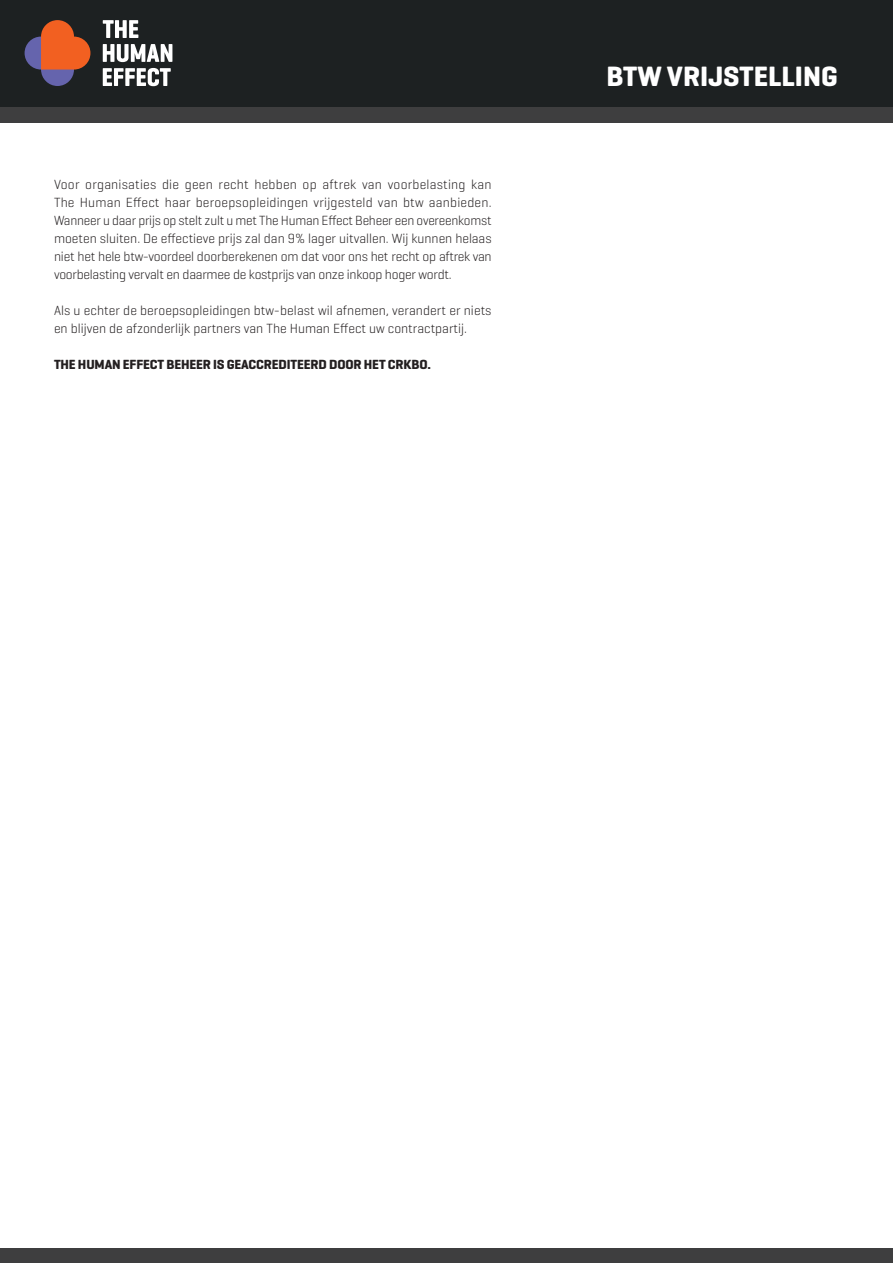
<style>
.page{position:relative;width:893px;height:1263px;background:#fff}
.page>*{position:absolute;margin:0;border:0;box-sizing:border-box;transform-origin:0 0}
.t1{font:700 28.5px "Geogrotesque";color:#fff}
.t2{font:300 13.5px/18px "Geogrotesque";color:#231f20;text-align:justify}
.t3{font:700 13.5px "Geogrotesque";letter-spacing:-.01em;color:#231f20}
</style>
<div class="page">
<div style="left:0;top:77px;width:893px;height:46px;background:#3e3e3f"></div>
<div style="left:0;top:0;width:893px;height:106px;background:#1d2122"></div>
<svg style="left:103px;top:20px;width:35px;height:18px"></svg>
<svg style="left:103px;top:44px;width:69px;height:18px"></svg>
<svg style="left:103px;top:68px;width:68px;height:18px"></svg>
<svg style="left:25px;top:20px;width:65px;height:66px"></svg>
<div style="left:0;top:1248px;width:893px;height:15px;background:#3e3e3f"></div>
<p class="t2" style="left:54px;top:175px;width:439px">Voor organisaties die geen recht hebben op aftrek van voorbelasting kan The Human Effect haar beroepsopleidingen vrijgesteld van btw aanbieden.<br>Wanneer u daar prijs op stelt zult u met The Human Effect Beheer een overeenkomst moeten sluiten. De effectieve prijs zal dan 9% lager uitvallen. Wij kunnen helaas niet het hele btw-voordeel doorberekenen om dat voor ons het recht op aftrek van voorbelasting vervalt en daarmee de kostprijs van onze inkoop hoger wordt.</p>
<p class="t2" style="left:54px;top:301px;width:439px">Als u echter de beroepsopleidingen btw-belast wil afnemen, verandert er niets en blijven de afzonderlijk partners van The Human Effect uw contractpartij.</p>
<p class="t3" style="left:54px;top:356px;width:378px">THE HUMAN EFFECT BEHEER IS GEACCREDITEERD DOOR HET CRKBO.</p>
<h1 class="t1" style="left:606px;top:59px;width:233px">BTW VRIJSTELLING</h1>
</div>
